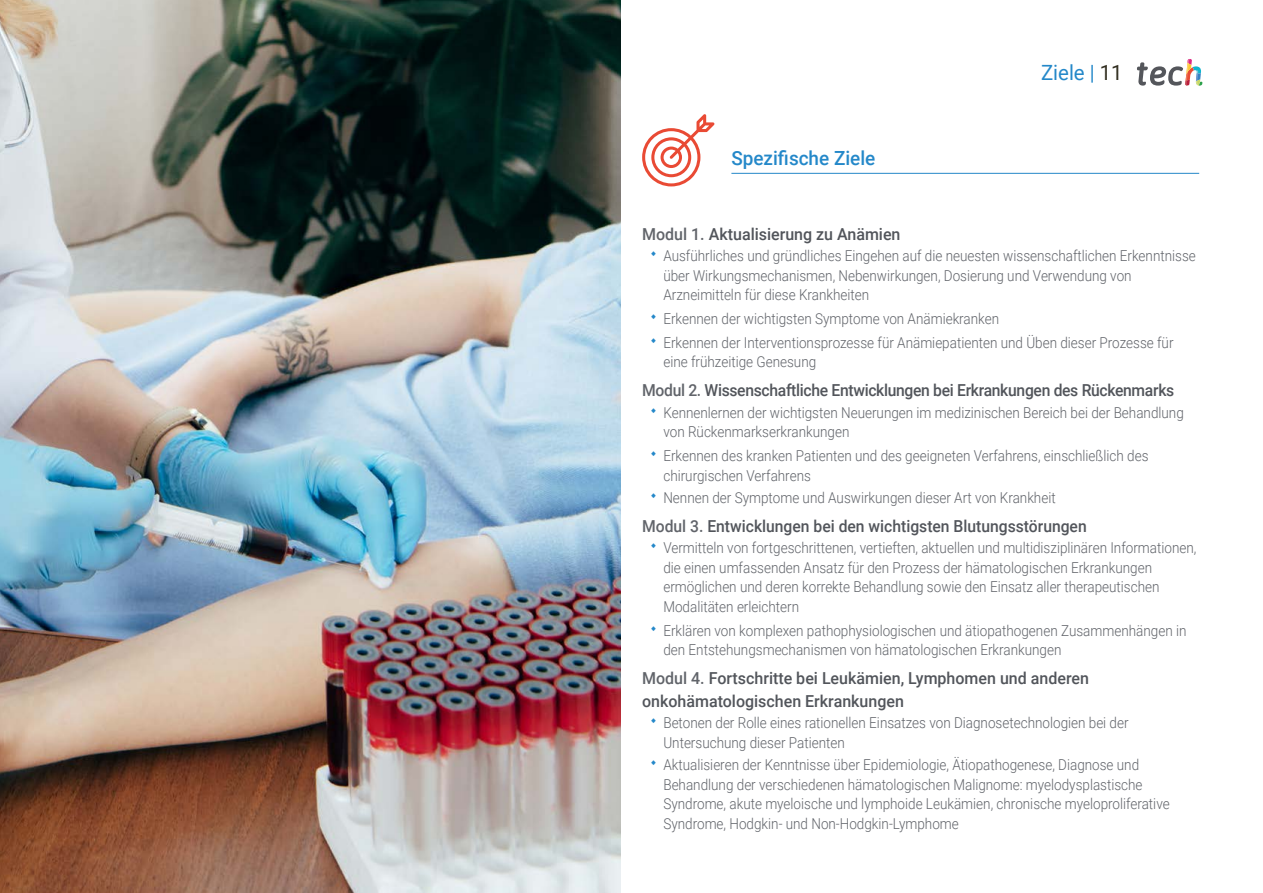
<style>
.page{position:relative;width:1263px;height:893px;background:#fff}
.page>*{position:absolute;margin:0;border:0;box-sizing:border-box;transform-origin:0 0}
.t1{font:21px "Roboto";color:#2488c9}
.t2{font:500 19.5px "Roboto";color:#2488c9}
.t3{font:500 16.5px/22.5px "Roboto";color:#52555b}
.t4{font:500 16.5px "Roboto";letter-spacing:-.02em;color:#52555b;scale:.95 1}
.t5{font:500 16.5px "Roboto";color:#52555b;scale:.95 1}
.t6{font:300 15px/19.5px "Roboto";color:#61646a;scale:.9 1}
.s1{color:#312e20}
.s2{color:#61646a}
</style>
<div class="page">
<img style="left:0;top:0;width:621px;height:893px">
<svg style="left:1137px;top:59px;width:65px;height:27px"></svg>
<svg style="left:642px;top:114px;width:72px;height:72px"></svg>
<hr style="left:731px;top:173px;width:468px;height:1px;background:#2488c9">
<h2 class="t2" style="left:731px;top:144px;width:145px">Spezifische Ziele</h2>
<h1 class="t1" style="left:1041px;top:57px;width:83px">Ziele | <span class="s1">11</span></h1>
<p class="t3" style="left:642px;top:222px;width:260px"><span class="s2">Modul 1.</span> Aktualisierung zu Anämien</p>
<p class="t6" style="left:663px;top:246px;width:593px">Ausführliches und gründliches Eingehen auf die neuesten wissenschaftlichen Erkenntnisse über Wirkungsmechanismen, Nebenwirkungen, Dosierung und Verwendung von<br>Arzneimitteln für diese Krankheiten</p>
<p class="t6" style="left:663px;top:306px;width:568px;line-height:23.7px">Erkennen der wichtigsten Symptome von Anämiekranken<br>Erkennen der Interventionsprozesse für Anämiepatienten und Üben dieser Prozesse für</p>
<p class="t6" style="left:663px;top:352px;width:171px">eine frühzeitige Genesung</p>
<p class="t4" style="left:642px;top:379px;width:562px"><span class="s2">Modul 2.</span> Wissenschaftliche Entwicklungen bei Erkrankungen des Rückenmarks</p>
<p class="t6" style="left:663px;top:402px;width:580px">Kennenlernen der wichtigsten Neuerungen im medizinischen Bereich bei der Behandlung von Rückenmarkserkrankungen</p>
<p class="t6" style="left:663px;top:445px;width:540px">Erkennen des kranken Patienten und des geeigneten Verfahrens, einschließlich des chirurgischen Verfahrens</p>
<p class="t6" style="left:663px;top:487px;width:437px">Nennen der Symptome und Auswirkungen dieser Art von Krankheit</p>
<p class="t5" style="left:642px;top:514px;width:469px"><span class="s2">Modul 3.</span> Entwicklungen bei den wichtigsten Blutungsstörungen</p>
<p class="t6" style="left:663px;top:538px;width:594px">Vermitteln von fortgeschrittenen, vertieften, aktuellen und multidisziplinären Informationen, die einen umfassenden Ansatz für den Prozess der hämatologischen Erkrankungen ermöglichen und deren korrekte Behandlung sowie den Einsatz aller therapeutischen Modalitäten erleichtern</p>
<p class="t6" style="left:663px;top:620px;width:583px">Erklären von komplexen pathophysiologischen und ätiopathogenen Zusammenhängen in den Entstehungsmechanismen von hämatologischen Erkrankungen</p>
<p class="t3" style="left:642px;top:666px;width:448px"><span class="s2">Modul 4.</span> Fortschritte bei Leukämien, Lymphomen und anderen onkohämatologischen Erkrankungen</p>
<p class="t6" style="left:663px;top:713px;width:518px">Betonen der Rolle eines rationellen Einsatzes von Diagnosetechnologien bei der<br>Untersuchung dieser Patienten</p>
<p class="t6" style="left:663px;top:754px;width:564px">Aktualisieren der Kenntnisse über Epidemiologie, Ätiopathogenese, Diagnose und Behandlung der verschiedenen hämatologischen Malignome: myelodysplastische Syndrome, akute myeloische und lymphoide Leukämien, chronische myeloproliferative Syndrome, Hodgkin- und Non-Hodgkin-Lymphome</p>
</div>
